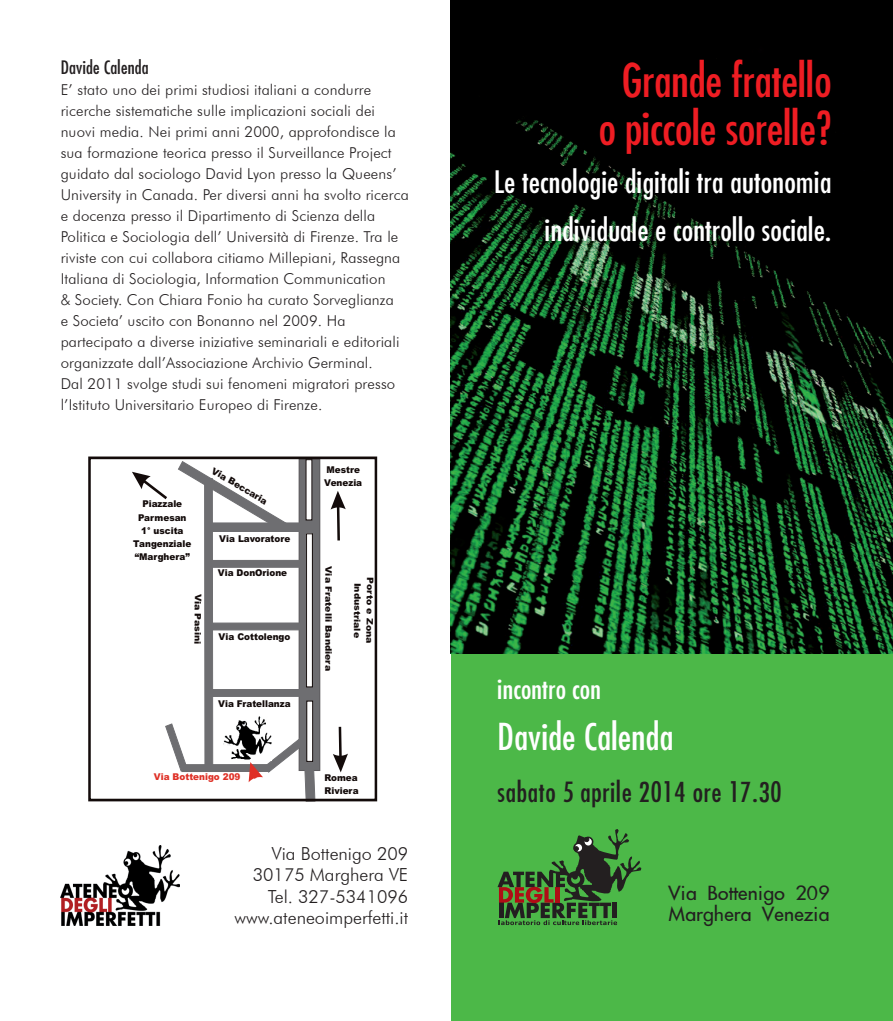
<style>
.page{position:relative;width:893px;height:1021px;background:#fff}
.page>*{position:absolute;margin:0;border:0;box-sizing:border-box;transform-origin:0 0}
.t1{font:condensed 45px/48px "Futura";color:#ee1d23;text-align:center}
.t2{font:condensed 36px "Futura";letter-spacing:.01em;color:#fff}
.t3{font:condensed 30px/48px "Futura";letter-spacing:.01em;color:#fff;text-align:right}
.t4{font:condensed 27px "Futura";letter-spacing:.03em;color:#231f20}
.t5{font:condensed 27px "Futura";letter-spacing:.01em;color:#fff}
.t6{font:100 24px/21.6px "Futura";color:#231f20}
.t7{font:300 18px/21.6px "Futura BT";color:#231f20;text-align:right}
.t8{font:condensed 18px "Futura";letter-spacing:.01em;color:#231f20}
.t9{font:300 15px/21px "Futura BT";letter-spacing:.01em;color:#231f20}
.t10{font:900 9.3px/13.2px "Arial";color:#130b0a;scale:.95 1}
.t11{font:900 9.3px "Arial";color:#df3026;scale:.95 1}
.t12{font:900 9.3px "Arial";color:#130b0a}
.t13{font:900 8.85px/12.6px "Arial";color:#130b0a;scale:1.06 1}
</style>
<div class="page">
<div style="left:451px;top:653px;width:442px;height:367px;background:#4cb848"></div>
<img style="left:61px;top:846px;width:119px;height:79px">
<svg style="left:497px;top:829px;width:145px;height:96px"></svg>
<div style="left:299px;top:459px;width:21px;height:311px;background:#6e6e71"></div>
<div style="left:299px;top:459px;width:21px;height:311px;border:1px solid #5d5b5e"></div>
<svg style="left:165px;top:723px;width:21px;height:48px"></svg>
<div style="left:182px;top:764px;width:87px;height:7px;background:#6e6e71"></div>
<div style="left:182px;top:764px;width:88px;height:7px;border:1px solid #6e6e71"></div>
<div style="left:213px;top:689px;width:87px;height:7px;background:#6e6e71"></div>
<div style="left:213px;top:623px;width:87px;height:7px;background:#6e6e71"></div>
<div style="left:212px;top:560px;width:88px;height:7px;background:#6e6e71"></div>
<div style="left:307px;top:701px;width:6px;height:60px;background:#fff"></div>
<div style="left:307px;top:701px;width:6px;height:60px;border:1px solid #130b0a"></div>
<div style="left:307px;top:534px;width:5px;height:153px;background:#fff"></div>
<div style="left:306px;top:533px;width:7px;height:154px;border:1px solid #130b0a"></div>
<div style="left:306px;top:459px;width:6px;height:61px;background:#fff"></div>
<div style="left:207px;top:523px;width:94px;height:8px;background:#6e6e71"></div>
<div style="left:205px;top:478px;width:8px;height:292px;background:#6e6e71"></div>
<div style="left:204px;top:478px;width:9px;height:293px;border:1px solid #6e6e71"></div>
<svg style="left:333px;top:726px;width:15px;height:46px"></svg>
<svg style="left:331px;top:491px;width:15px;height:49px"></svg>
<svg style="left:132px;top:472px;width:35px;height:27px"></svg>
<svg style="left:249px;top:737px;width:66px;height:60px"></svg>
<div style="left:88px;top:456px;width:289px;height:345px;border:3px solid #130b0a"></div>
<img style="left:223px;top:716px;width:49px;height:44px">
<img style="left:451px;top:0;width:442px;height:653px">
<svg style="left:178px;top:461px;width:109px;height:70px"></svg>
<p class="t8" style="left:61px;top:56px;width:89px">Davide Calenda</p>
<p class="t9" style="left:61px;top:79px;width:350px">E’ stato uno dei primi studiosi italiani a condurre ricerche sistematiche sulle implicazioni sociali dei nuovi media. Nei primi anni 2000, approfondisce la sua formazione teorica presso il Surveillance Project guidato dal sociologo David Lyon presso la Queens’ University in Canada. Per diversi anni ha svolto ricerca e docenza presso il Dipartimento di Scienza della Politica e Sociologia dell’ Università di Firenze. Tra le riviste con cui collabora citiamo Millepiani, Rassegna Italiana di Sociologia, Information Communication<br>&amp; Society. Con Chiara Fonio ha curato Sorveglianza<br>e Societa’ uscito con Bonanno nel 2009. Ha partecipato a diverse iniziative seminariali e editoriali organizzate dall’Associazione Archivio Germinal.<br>Dal 2011 svolge studi sui fenomeni migratori presso l’Istituto Universitario Europeo di Firenze.</p>
<p class="t10" style="left:133px;top:498px;width:63px;text-align:center">Piazzale<br>Parmesan<br>1° uscita<br>Tangenziale “Marghera”</p>
<p class="t13" style="left:204px;top:593px;width:50px;rotate:91deg">Via Pasi i</p>
<p class="t12" style="left:216px;top:464px;width:64px;rotate:31deg">Via Be c ria</p>
<p class="t10" style="left:219px;top:533px;width:76px">Via Lavoratore</p>
<p class="t10" style="left:218px;top:567px;width:75px">Via DonOrione</p>
<p class="t10" style="left:219px;top:631px;width:77px">Via Cottolengo</p>
<p class="t10" style="left:218px;top:698px;width:78px">Via Fratellanza</p>
<p class="t11" style="left:154px;top:770px;width:93px">Via Bottenigo 209</p>
<p class="t10" style="left:324px;top:464px;width:41px">Mestre<br>Venezia</p>
<p class="t13" style="left:334px;top:566px;width:54px;rotate:90deg">Via Frate li</p>
<p class="t13" style="left:334px;top:645px;width:26px;rotate:90deg">dea</p>
<p class="t13" style="left:334px;top:612px;width:51px;rotate:90deg">l Banir</p>
<p class="t13" style="left:376px;top:583px;width:58px;text-indent:-5px;rotate:91deg">Port e Zona<br>Indus ri</p>
<p class="t13" style="left:363px;top:611px;width:27px;rotate:91deg">t ale</p>
<p class="t10" style="left:325px;top:772px;width:37px">Romea<br>Riviera</p>
<p class="t7" style="left:235px;top:842px;width:175px">Via Bottenigo 209<br>30175 Marghera VE<br>Tel. 327-5341096 www.ateneoimperfetti.it</p>
<h1 class="t1" style="left:599px;top:55px;width:234px">Grande fratello o piccole sorelle?</h1>
<h3 class="t3" style="left:494px;top:157px;width:339px">Le tecnologie digitali tra autonomia individuale e controllo sociale.</h3>
<h3 class="t5" style="left:497px;top:671px;width:105px">incontro con</h3>
<h2 class="t2" style="left:497px;top:713px;width:177px">Davide Calenda</h2>
<h3 class="t4" style="left:497px;top:774px;width:286px">sabato 5 aprile 2014 ore 17.30</h3>
<h3 class="t6" style="left:669px;top:882px;width:163px">Via Bottenigo 209<br>Marghera Venezia</h3>
</div>
